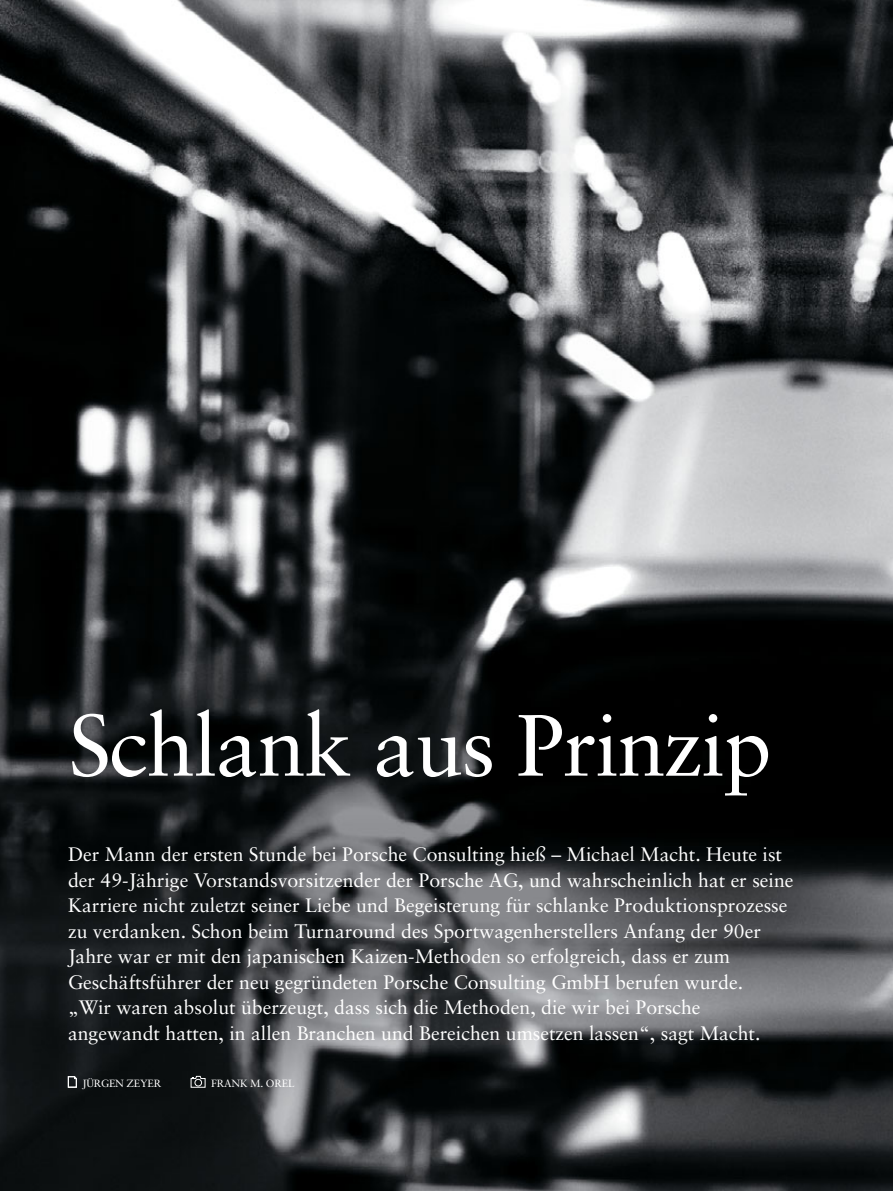
<style>
.page{position:relative;width:893px;height:1191px;background:#fff}
.page>*{position:absolute;margin:0;border:0;box-sizing:border-box;transform-origin:0 0}
.t1{font:87px "Sabon";letter-spacing:-.02em;color:#fff}
.t2{font:19.5px/25.5px "Sabon";color:#fff}
.t3{font:10.5px "Sabon";letter-spacing:-.02em;color:#fff}
</style>
<div class="page">
<img style="left:0;top:0;width:893px;height:1190px">
<svg style="left:68px;top:1076px;width:9px;height:11px"></svg>
<svg style="left:191px;top:1076px;width:15px;height:11px"></svg>
<h1 class="t1" style="left:68px;top:709px;width:705px">Schlank aus Prinzip</h1>
<p class="t2" style="left:68px;top:843px;width:727px">Der Mann der ersten Stunde bei Porsche Consulting hieß – Michael Macht. Heute ist der 49-Jährige Vorstandsvorsitzender der Porsche AG, und wahrscheinlich hat er seine Karriere nicht zuletzt seiner Liebe und Begeisterung für schlanke Produktionsprozesse zu verdanken. Schon beim Turnaround des Sportwagenherstellers Anfang der 90er Jahre war er mit den japanischen Kaizen-Methoden so erfolgreich, dass er zum Geschäftsführer der neu gegründeten Porsche Consulting GmbH berufen wurde.<br>„Wir waren absolut überzeugt, dass sich die Methoden, die wir bei Porsche angewandt hatten, in allen Branchen und Bereichen umsetzen lassen“, sagt Macht.</p>
<p class="t3" style="left:82px;top:1079px;width:80px">JÜRGEN ZEYER</p>
<p class="t3" style="left:211px;top:1079px;width:85px">FRANK M. OREL</p>
</div>
